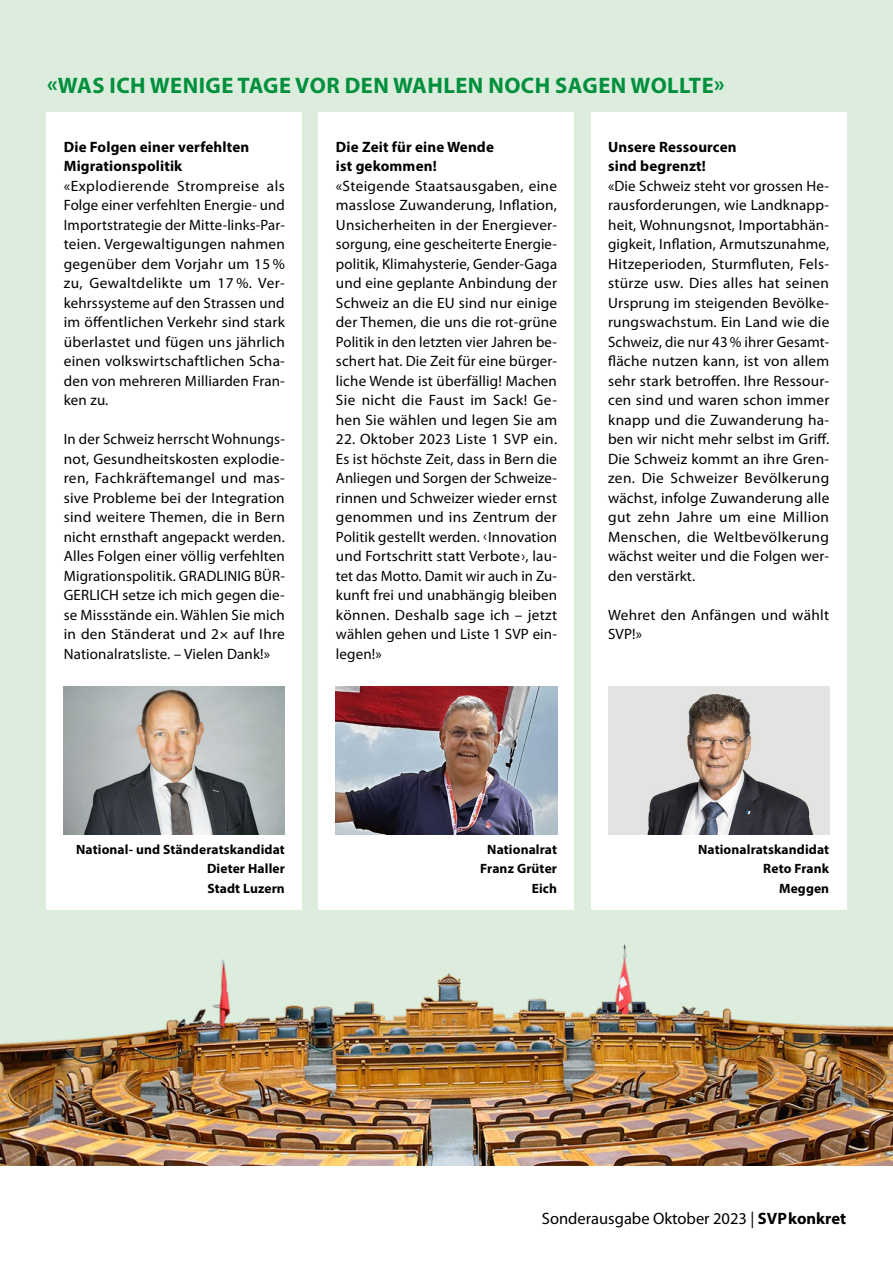
<style>
.page{position:relative;width:893px;height:1263px;background:#fff}
.page>*{position:absolute;margin:0;border:0;box-sizing:border-box;transform-origin:0 0}
.t1{font:700 22.5px "Myriad Pro";letter-spacing:.02em;color:#00903d}
.t2{font:16.5px "Myriad Pro";color:#000}
.t3{font:15px/19.5px "Myriad Pro";letter-spacing:.01em;color:#000;text-align:justify}
.t4{font:700 15px/19.5px "Myriad Pro";letter-spacing:.01em;color:#000}
.t5{font:700 13.5px/19.5px "Myriad Pro";letter-spacing:.01em;color:#000;text-align:right}
.s1{font-family:"Frutiger";font-weight:300}
.s2{font-weight:700}
</style>
<div class="page">
<div style="left:0;top:0;width:893px;height:1093px;background:#ddeddd"></div>
<img style="left:0;top:596px;width:893px;height:569px">
<div style="left:47px;top:113px;width:255px;height:797px;background:#fff"></div>
<img style="left:64px;top:687px;width:221px;height:147px">
<div style="left:319px;top:113px;width:255px;height:797px;background:#fff"></div>
<img style="left:336px;top:687px;width:221px;height:147px">
<div style="left:591px;top:113px;width:255px;height:797px;background:#fff"></div>
<img style="left:608px;top:687px;width:221px;height:147px">
<h1 class="t1" style="left:47px;top:71px;width:679px">«WAS ICH WENIGE TAGE VOR DEN WAHLEN NOCH SAGEN WOLLTE»</h1>
<p class="t4" style="left:64px;top:136px;width:187px">Die Folgen einer verfehlten<br>Migrationspolitik</p>
<p class="t3" style="left:64px;top:176px;width:223px">«Explodierende Strompreise als Folge einer verfehlten Energie- und Importstrategie der Mitte-links-Par&shy;teien. Vergewaltigungen nahmen gegenüber dem Vorjahr um 15 % zu, Gewaltdelikte um 17 %. Ver&shy;kehrssysteme auf den Strassen und im öffentlichen Verkehr sind stark überlastet und fügen uns jährlich einen volkswirtschaftlichen Scha&shy;den von mehreren Milliarden Fran&shy;ken zu.</p>
<p class="t3" style="left:64px;top:429px;width:223px">In der Schweiz herrscht Wohnungs&shy;not, Gesundheitskosten explodie&shy;ren, Fachkräftemangel und mas&shy;sive Probleme bei der Integration sind weitere Themen, die in Bern nicht ernsthaft angepackt werden.<br>Alles Folgen einer völlig verfehlten Migrationspolitik. GRADLINIG BÜR-GERLICH setze ich mich gegen die&shy;se Missstände ein. Wählen Sie mich in den Ständerat und 2<span class="s1">×</span> auf Ihre Nationalratsliste. – Vielen Dank!»</p>
<p class="t4" style="left:336px;top:136px;width:160px">Die Zeit für eine Wende ist gekommen!</p>
<p class="t3" style="left:336px;top:176px;width:223px">«Steigende Staatsausgaben, eine masslose Zuwanderung, Inflation, Unsicherheiten in der Energiever&shy;sorgung, eine gescheiterte Energie&shy;politik, Klimahysterie, Gender-Gaga und eine geplante Anbindung der Schweiz an die EU sind nur einige der Themen, die uns die rot-grüne Politik in den letzten vier Jahren be&shy;schert hat. Die Zeit für eine bürger&shy;liche Wende ist überfällig! Machen Sie nicht die Faust im Sack! Ge&shy;hen Sie wählen und legen Sie am</p>
<p class="t3" style="left:336px;top:429px;width:223px">22. Oktober 2023 Liste 1 SVP ein.<br>Es ist höchste Zeit, dass in Bern die Anliegen und Sorgen der Schweize&shy;rinnen und Schweizer wieder ernst genommen und ins Zentrum der Politik gestellt werden. ‹Innovation und Fortschritt statt Verbote›, lau&shy;tet das Motto. Damit wir auch in Zu&shy;kunft frei und unabhängig bleiben können. Deshalb sage ich – jetzt wählen gehen und Liste 1 SVP ein&shy;legen!»</p>
<p class="t4" style="left:608px;top:136px;width:130px">Unsere Ressourcen sind begrenzt!</p>
<p class="t3" style="left:608px;top:176px;width:223px">«Die Schweiz steht vor grossen He&shy;rausforderungen, wie Landknapp&shy;heit, Wohnungsnot, Importabhän&shy;gigkeit, Inflation, Armutszunahme, Hitzeperioden, Sturmfluten, Fels&shy;stürze usw. Dies alles hat seinen Ursprung im steigenden Bevölke&shy;rungswachstum. Ein Land wie die Schweiz, die nur 43% ihrer Gesamt&shy;fläche nutzen kann, ist von allem sehr stark betroffen. Ihre Ressour&shy;cen sind und waren schon immer knapp und die Zuwanderung ha&shy;ben wir nicht mehr selbst im Griff.<br>Die Schweiz kommt an ihre Gren&shy;zen. Die Schweizer Bevölkerung wächst, infolge Zuwanderung alle gut zehn Jahre um eine Million Menschen, die Weltbevölkerung wächst weiter und die Folgen wer&shy;den verstärkt.</p>
<p class="t3" style="left:608px;top:605px;width:222px">Wehret den Anfängen und wählt<br>SVP!»</p>
<p class="t5" style="left:207px;top:839px;width:79px;text-align:justify;text-indent:-131px">National- und Ständeratskandidat Dieter Haller Stadt Luzern</p>
<p class="t5" style="left:480px;top:839px;width:78px">Nationalrat<br>Franz Grüter<br>Eich</p>
<p class="t5" style="left:698px;top:839px;width:133px">Nationalratskandidat<br>Reto Frank<br>Meggen</p>
<p class="t2" style="left:542px;top:1208px;width:306px">Sonderausgabe Oktober 2023 | <span class="s2">SVPkonkret</span></p>
</div>
